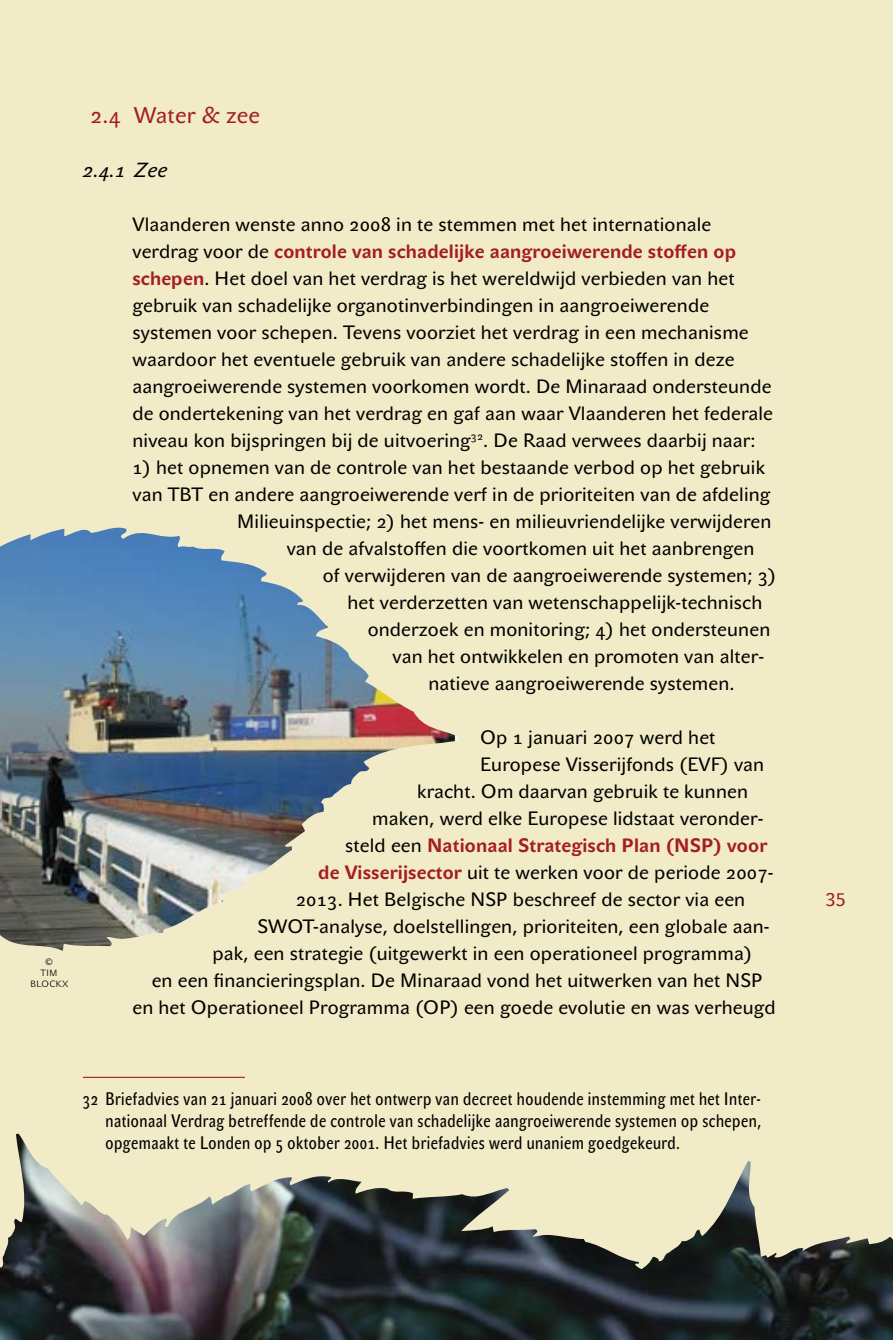
<style>
.page{position:relative;width:893px;height:1340px;background:#fff}
.page>*{position:absolute;margin:0;border:0;box-sizing:border-box;transform-origin:0 0}
.t1{font:22.5px "John Sans Text Pro";color:#a41d23}
.t2{font:italic 20.25px "John Sans Text Pro";color:#000}
.t3{font:19.12px/27px "John Sans Text Pro";letter-spacing:.01em;color:#000}
.t4{font:700 19.12px "John Sans Text Pro";letter-spacing:.01em;color:#a41d23}
.t5{font:18px/21.6px "John Sans Cond Text Pro";letter-spacing:.03em;color:#000;text-align:justify}
.t6{font:18px "John Sans Text Pro";color:#a41d23}
.t7{font:9px "John Sans Lite Pro";letter-spacing:.05em;color:#000}
.s1{font-weight:700;color:#a41d23}
.s2{font-weight:400;color:#000}
</style>
<div class="page">
<div style="left:0;top:0;width:893px;height:1339px;background:#f2ebc7"></div>
<img style="left:0;top:1133px;width:893px;height:206px">
<hr style="left:83px;top:1076px;width:162px;height:1px;background:#a41d23">
<img style="left:0;top:527px;width:455px;height:424px">
<p class="t7" style="left:45px;top:956px;width:9px">©</p>
<p class="t7" style="left:41px;top:967px;width:7px">TIM</p>
<p class="t7" style="left:31px;top:978px;width:39px">BLOCKX</p>
<p class="t1" style="left:90px;top:102px;width:171px">2.4 Water &amp; zee</p>
<p class="t2" style="left:83px;top:158px;width:86px">2.4.1 Zee</p>
<p class="t3" style="left:132px;top:211px;width:228px">Vlaanderen wenste anno 2008</p>
<p class="t3" style="left:132px;top:211px;width:642px;text-indent:264px">in te stemmen met het internationale verdrag voor de <span class="s1">controle van schadelijke aangroeiwerende stoffen op schepen</span>. Het doel van het verdrag is het wereldwijd verbieden van het gebruik van schadelijke organotinverbindingen in aangroeiwerende systemen voor schepen. Tevens voorziet het verdrag in een mechanisme waardoor het eventuele gebruik van andere schadelijke stoffen in deze aangroeiwerende systemen voorkomen wordt. De Minaraad ondersteunde de ondertekening van het verdrag en gaf aan waar Vlaanderen het federale niveau kon bijspringen bij de uitvoering<sup>32</sup> . De Raad verwees daarbij naar:</p>
<p class="t3" style="left:132px;top:453px;width:634px">1) het opnemen van de controle van het bestaande verbod op het gebruik</p>
<p class="t3" style="left:132px;top:480px;width:639px">van TBT en andere aangroeiwerende verf in de prioriteiten van de afdeling</p>
<p class="t3" style="left:237px;top:507px;width:536px">Milieuinspectie; 2) het mens- en milieuvriendelijke verwijderen</p>
<p class="t3" style="left:287px;top:534px;width:469px">van de afvalstoffen die voortkomen uit het aanbrengen</p>
<p class="t3" style="left:323px;top:561px;width:455px">of verwijderen van de aangroeiwerende systemen; 3)</p>
<p class="t3" style="left:347px;top:588px;width:416px">het verderzetten van wetenschappelijk-technisch</p>
<p class="t3" style="left:368px;top:615px;width:404px">onderzoek en monitoring; 4) het ondersteunen</p>
<p class="t3" style="left:392px;top:642px;width:373px">van het ontwikkelen en promoten van alter-</p>
<p class="t3" style="left:428px;top:669px;width:308px">natieve aangroeiwerende systemen.</p>
<p class="t3" style="left:480px;top:723px;width:124px">Op 1 januari 2007</p>
<p class="t3" style="left:640px;top:723px;width:77px">werd het</p>
<p class="t3" style="left:480px;top:750px;width:285px">Europese Visserijfonds (EVF) van</p>
<p class="t3" style="left:417px;top:777px;width:332px">kracht. Om daarvan gebruik te kunnen</p>
<p class="t3" style="left:372px;top:804px;width:393px">maken, werd elke Europese lidstaat veronder-</p>
<p class="t4" style="left:345px;top:834px;width:424px"><span class="s2">steld een</span> Nationaal Strategisch Plan (NSP) voor</p>
<p class="t3" style="left:318px;top:858px;width:419px"><span class="s1">de Visserijsector</span> uit te werken voor de periode 2007</p>
<p class="t3" style="left:768px;top:858px;width:7px">-</p>
<p class="t3" style="left:296px;top:885px;width:451px">20 13. Het Belgische NSP beschreef de sector via een</p>
<p class="t3" style="left:257px;top:912px;width:514px">SWOT-analyse, doelstellingen, prioriteiten, een globale aan-</p>
<p class="t3" style="left:212px;top:939px;width:541px">pak, een strategie (uitgewerkt in een operationeel programma)</p>
<p class="t3" style="left:152px;top:966px;width:612px">en een financieringsplan. De Minaraad vond het uitwerken van het NSP</p>
<p class="t3" style="left:132px;top:993px;width:645px">en het Operationeel Programma (OP) een goede evolutie en was verheugd</p>
<p class="t5" style="left:105px;top:1088px;width:657px;text-indent:-22px">32 Briefadvies van 21 januari 2008 over het ontwerp van decreet houdende instemming met het Inter&shy;nationaal Verdrag betreffende de controle van schadelijke aangroeiwerende systemen op schepen, opgemaakt te Londen op 5 oktober 2001. Het briefadvies werd unaniem goedgekeurd.</p>
<p class="t6" style="left:825px;top:889px;width:22px">35</p>
</div>
